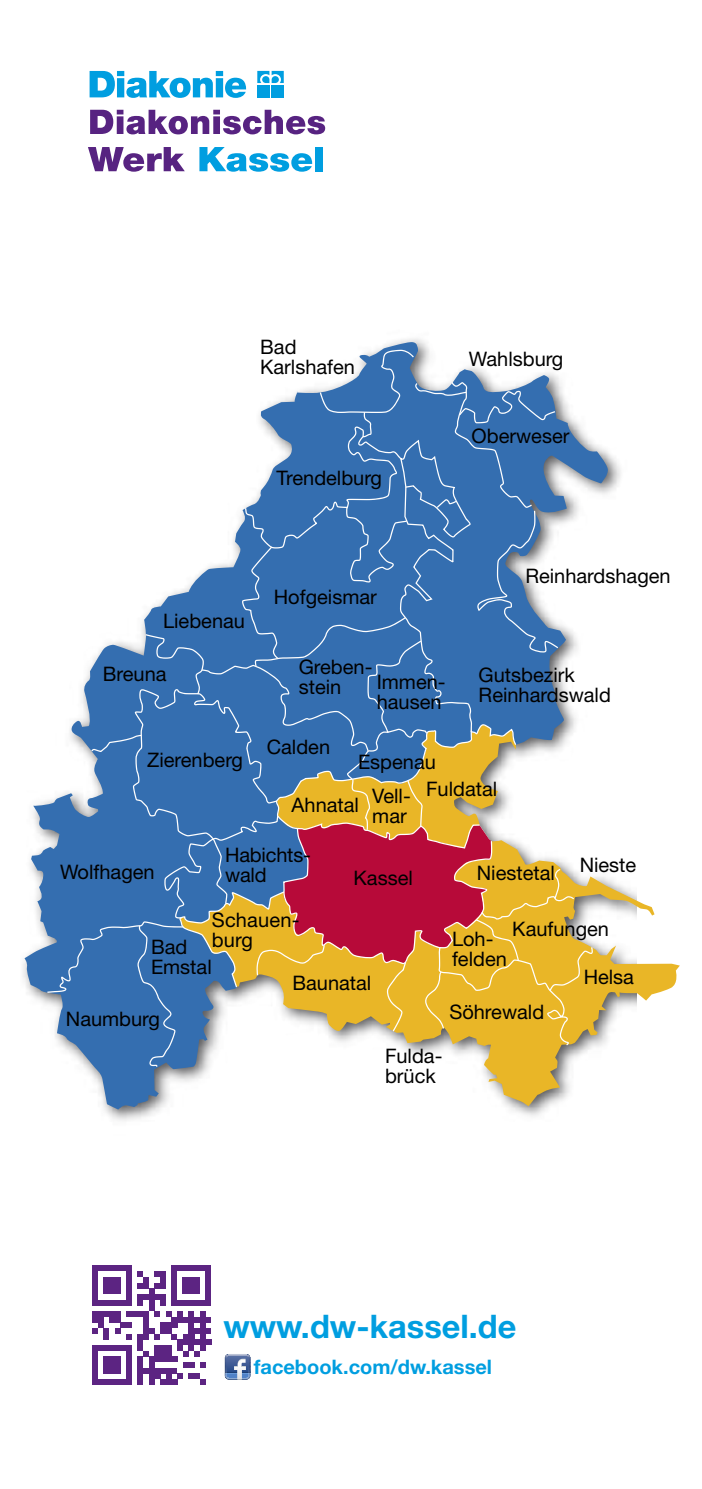
<style>
.page{position:relative;width:702px;height:1489px;background:#fff}
.page>*{position:absolute;margin:0;border:0;box-sizing:border-box;transform-origin:0 0}
.t1{font:700 32.5px "Helvetica Neue";color:#009ee0}
.t2{font:20px/20px "Helvetica Neue";color:#000}
.t3{font:700 20px "Helvetica Neue";color:#009ee0}
</style>
<div class="page">
<svg style="left:90px;top:110px;width:235px;height:24px"></svg>
<svg style="left:88px;top:147px;width:97px;height:25px"></svg>
<svg style="left:199px;top:147px;width:113px;height:25px"></svg>
<div style="left:315px;top:147px;width:7px;height:24px;background:#009ee0"></div>
<svg style="left:90px;top:71px;width:156px;height:27px"></svg>
<svg style="left:257px;top:71px;width:27px;height:12px"></svg>
<div style="left:257px;top:85px;width:12px;height:12px;background:#009ee0"></div>
<div style="left:271px;top:85px;width:13px;height:12px;background:#009ee0"></div>
<svg style="left:225px;top:1355px;width:25px;height:25px"></svg>
<svg style="left:225px;top:1354px;width:24px;height:10px"></svg>
<div style="left:92px;top:1378px;width:40px;height:6px;background:#5c2482"></div>
<div style="left:160px;top:1378px;width:17px;height:6px;background:#5c2482"></div>
<svg style="left:200px;top:1379px;width:6px;height:5px"></svg>
<svg style="left:166px;top:1373px;width:5px;height:5px"></svg>
<svg style="left:177px;top:1373px;width:6px;height:5px"></svg>
<div style="left:189px;top:1373px;width:11px;height:5px;background:#5c2482"></div>
<div style="left:103px;top:1367px;width:17px;height:6px;background:#5c2482"></div>
<div style="left:137px;top:1367px;width:40px;height:6px;background:#5c2482"></div>
<div style="left:103px;top:1361px;width:17px;height:6px;background:#5c2482"></div>
<div style="left:103px;top:1356px;width:17px;height:5px;background:#5c2482"></div>
<div style="left:149px;top:1356px;width:28px;height:5px;background:#5c2482"></div>
<svg style="left:92px;top:1350px;width:6px;height:28px"></svg>
<div style="left:154px;top:1350px;width:17px;height:6px;background:#5c2482"></div>
<div style="left:92px;top:1344px;width:40px;height:6px;background:#5c2482"></div>
<div style="left:154px;top:1344px;width:17px;height:6px;background:#5c2482"></div>
<div style="left:177px;top:1339px;width:34px;height:5px;background:#5c2482"></div>
<svg style="left:126px;top:1333px;width:34px;height:51px"></svg>
<svg style="left:171px;top:1333px;width:35px;height:34px"></svg>
<svg style="left:115px;top:1328px;width:5px;height:5px"></svg>
<div style="left:143px;top:1327px;width:11px;height:6px;background:#5c2482"></div>
<div style="left:160px;top:1327px;width:11px;height:6px;background:#5c2482"></div>
<div style="left:189px;top:1327px;width:22px;height:6px;background:#5c2482"></div>
<svg style="left:92px;top:1322px;width:17px;height:17px"></svg>
<div style="left:120px;top:1322px;width:12px;height:5px;background:#5c2482"></div>
<svg style="left:189px;top:1322px;width:5px;height:5px"></svg>
<svg style="left:200px;top:1322px;width:6px;height:5px"></svg>
<div style="left:92px;top:1316px;width:11px;height:6px;background:#5c2482"></div>
<div style="left:109px;top:1316px;width:11px;height:6px;background:#5c2482"></div>
<div style="left:171px;top:1316px;width:40px;height:6px;background:#5c2482"></div>
<div style="left:92px;top:1310px;width:28px;height:6px;background:#5c2482"></div>
<svg style="left:189px;top:1311px;width:5px;height:5px"></svg>
<svg style="left:200px;top:1311px;width:6px;height:5px"></svg>
<div style="left:92px;top:1299px;width:40px;height:6px;background:#5c2482"></div>
<div style="left:171px;top:1299px;width:40px;height:6px;background:#5c2482"></div>
<div style="left:103px;top:1288px;width:17px;height:5px;background:#5c2482"></div>
<div style="left:183px;top:1288px;width:17px;height:5px;background:#5c2482"></div>
<div style="left:103px;top:1282px;width:17px;height:6px;background:#5c2482"></div>
<div style="left:183px;top:1282px;width:17px;height:6px;background:#5c2482"></div>
<div style="left:103px;top:1276px;width:17px;height:6px;background:#5c2482"></div>
<div style="left:183px;top:1276px;width:17px;height:6px;background:#5c2482"></div>
<svg style="left:92px;top:1271px;width:6px;height:28px"></svg>
<svg style="left:126px;top:1271px;width:57px;height:56px"></svg>
<svg style="left:206px;top:1271px;width:5px;height:28px"></svg>
<div style="left:92px;top:1265px;width:40px;height:6px;background:#5c2482"></div>
<div style="left:171px;top:1265px;width:40px;height:6px;background:#5c2482"></div>
<svg style="left:609px;top:879px;width:70px;height:149px"></svg>
<svg style="left:24px;top:342px;width:585px;height:767px"></svg>
<svg style="left:47px;top:350px;width:546px;height:716px"></svg>
<p class="t2" style="left:260px;top:337px;width:96px">Bad<br>Karlshafen</p>
<p class="t2" style="left:276px;top:468px;width:107px">Trendelburg</p>
<p class="t2" style="left:468px;top:348px;width:96px">Wahlsburg</p>
<p class="t2" style="left:471px;top:425px;width:99px">Oberweser</p>
<p class="t2" style="left:163px;top:610px;width:83px">Liebenau</p>
<p class="t2" style="left:103px;top:664px;width:65px">Breuna</p>
<p class="t2" style="left:147px;top:750px;width:97px">Zierenberg</p>
<p class="t2" style="left:274px;top:587px;width:104px">Hofgeismar</p>
<p class="t2" style="left:525px;top:565px;width:147px">Reinhardshagen</p>
<p class="t2" style="left:299px;top:657px;width:75px">Greben&shy;stein</p>
<p class="t2" style="left:376px;top:672px;width:70px">Immen&shy;hausen</p>
<p class="t2" style="left:478px;top:664px;width:134px">Gutsbezirk<br>Reinhardswald</p>
<p class="t2" style="left:267px;top:736px;width:65px">Calden</p>
<p class="t2" style="left:358px;top:751px;width:79px">Espenau</p>
<p class="t2" style="left:291px;top:794px;width:121px">Ahnatal Vell-</p>
<p class="t2" style="left:372px;top:805px;width:36px">mar</p>
<p class="t2" style="left:426px;top:778px;width:73px">Fuldatal</p>
<p class="t2" style="left:60px;top:861px;width:96px">Wolfhagen</p>
<p class="t2" style="left:225px;top:844px;width:87px">Habichts&shy;wald</p>
<p class="t2" style="left:353px;top:867px;width:61px">Kassel</p>
<p class="t2" style="left:477px;top:862px;width:80px">Niestetal</p>
<p class="t2" style="left:579px;top:854px;width:58px">Nieste</p>
<p class="t2" style="left:212px;top:909px;width:89px">Schauen&shy;burg</p>
<p class="t2" style="left:151px;top:936px;width:62px">Bad<br>Emstal</p>
<p class="t2" style="left:292px;top:972px;width:80px">Baunatal</p>
<p class="t2" style="left:66px;top:1008px;width:95px">Naumburg</p>
<p class="t2" style="left:452px;top:928px;width:56px">Loh&shy;felden</p>
<p class="t2" style="left:512px;top:918px;width:98px">Kaufungen</p>
<p class="t2" style="left:583px;top:966px;width:52px">Helsa</p>
<p class="t2" style="left:449px;top:1001px;width:96px">Söhrewald</p>
<p class="t2" style="left:385px;top:1045px;width:59px">Fulda&shy;brück</p>
<h1 class="t1" style="left:223px;top:1306px;width:294px">www.dw-kassel.de</h1>
<p class="t3" style="left:254px;top:1354px;width:240px">facebook.com/dw.kassel</p>
</div>
